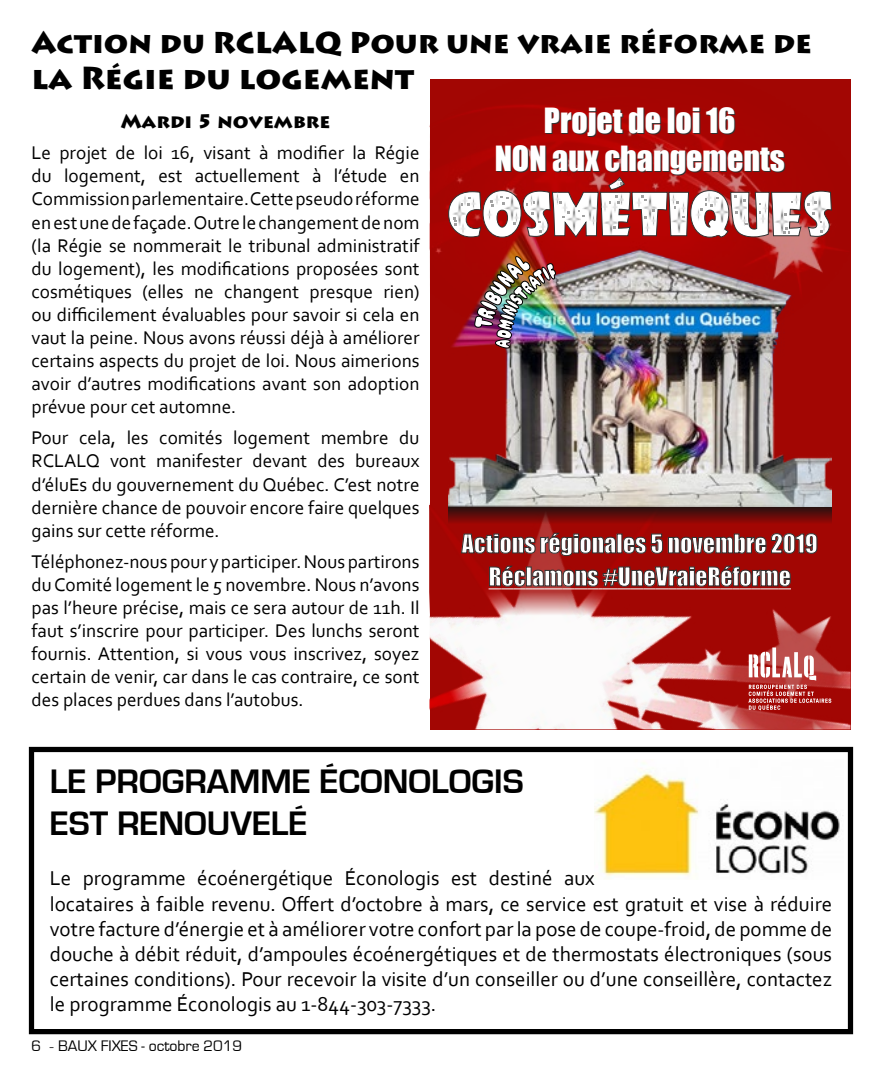
<style>
.page{position:relative;width:882px;height:1071px;background:#fff}
.page>*{position:absolute;margin:0;border:0;box-sizing:border-box;transform-origin:0 0}
.t1{font:700 35px/42px "Eurostile";color:#000}
.t2{font:31.85px "Impact";color:#fff}
.t3{font:900 31.5px "Lithos Pro";color:#000}
.t4{font:900 29.75px "Lithos Pro";color:#000}
.t5{font:23.97px/32.9px "Impact";color:#fff;text-align:center}
.t6{font:21px/25.2px "Corbel";color:#000}
.t7{font:19.25px/23.1px "Corbel";color:#000;text-align:justify}
.t8{font:900 19.25px "Lithos Pro";color:#000}
.t9{font:15.75px "Eurostile";color:#000}
.s1{color:#323232}
.s2{font-family:"Times"}
</style>
<div class="page">
<div style="left:29px;top:747px;width:824px;height:287px;border:5px solid #000"></div>
<img style="left:595px;top:762px;width:248px;height:116px">
<img style="left:430px;top:79px;width:420px;height:178px">
<img style="left:430px;top:257px;width:420px;height:472px">
<svg style="left:430px;top:505px;width:420px;height:110px;background:#a71310"></svg>
<svg style="left:449px;top:506px;width:382px;height:18px;background:#661412"></svg>
<img style="left:449px;top:238px;width:382px;height:268px">
<svg style="left:448px;top:176px;width:384px;height:62px"></svg>
<svg style="left:461px;top:533px;width:155px;height:23px;background:#841614"></svg>
<div style="left:617px;top:534px;width:5px;height:19px;border:1px solid #323232"></div>
<svg style="left:623px;top:533px;width:194px;height:21px;background:#82120f"></svg>
<svg style="left:708px;top:605px;width:142px;height:124px;background:#b63936"></svg>
<svg style="left:489px;top:566px;width:302px;height:24px;background:#89201e"></svg>
<img style="left:474px;top:256px;width:82px;height:92px">
<div style="left:711px;top:221px;width:6px;height:11px;background:#fff"></div>
<div style="left:716px;top:223px;width:8px;height:12px;background:#fff"></div>
<h3 class="t4" style="left:32px;top:24px;width:782px">Action du RC LALQ Pour une vraie réforme de</h3>
<h3 class="t3" style="left:32px;top:58px;width:384px">la Régie du logement</h3>
<p class="t8" style="left:121px;top:110px;width:211px">Mardi 5 novembre</p>
<p class="t7" style="left:32px;top:141px;width:390px">Le projet de loi 16, visant à modifier la Régie du logement, est actuellement à l’étude en Commission parlementaire. Cette pseudo réforme en est une de façade. Outre le changement de nom (la Régie se nommerait le tribunal administratif du logement), les modifications proposées sont cosmétiques (elles ne changent presque rien) ou difficilement évaluables pour savoir si cela en vaut la peine. Nous avons réussi déjà à améliorer certains aspects du projet de loi. Nous aimerions avoir d’autres modifications avant son adoption prévue pour cet automne.</p>
<p class="t7" style="left:32px;top:426px;width:390px">Pour cela, les comités logement membre du RCLALQ vont manifester devant des bureaux d’éluEs du gouvernement du Québec. C’est notre dernière chance de pouvoir encore faire quelques gains sur cette réforme.</p>
<p class="t7" style="left:32px;top:549px;width:390px">Téléphonez-nous pour y participer. Nous partirons du Comité logement le 5 novembre. Nous n’avons pas l’heure précise, mais ce sera autour de 11h. Il faut s’inscrire pour participer. Des lunchs seront fournis. Attention, si vous vous inscrivez, soyez certain de venir, car dans le cas contraire, ce sont des places perdues dans l’autobus.</p>
<h2 class="t2" style="left:544px;top:96px;width:193px">Projet de loi 16</h2>
<h2 class="t2" style="left:495px;top:134px;width:292px">NON aux change<span class="s1">m</span>ents</h2>
<p class="t5" style="left:462px;top:526px;width:358px">Actions régionales 5 novembre 2019<br>Réclamons #UneVraieRéforme</p>
<h1 class="t1" style="left:50px;top:761px;width:475px">LE PROGRAMME ÉCONOLOGIS<br>EST RENOUVELÉ</h1>
<p class="t6" style="left:50px;top:865px;width:784px">Le programme écoénergétique Éconologis est destiné aux<br>locataires à faible revenu. Offert d’octobre à mars, ce service est gratuit et vise à réduire votre facture d’énergie et à améliorer votre confort par la pose de coupe-froid, de pomme de douche à débit réduit, d’ampoules écoénergétiques et de thermostats électroniques (sous certaines conditions). Pour recevoir la visite d’un conseiller ou d’une conseillère, contactez le programme Éconologis au 1-844-303-7333.</p>
<p class="t9" style="left:32px;top:1037px;width:212px">6 <span class="s2">-</span> BAUX FIXES - octobre 2019</p>
</div>
